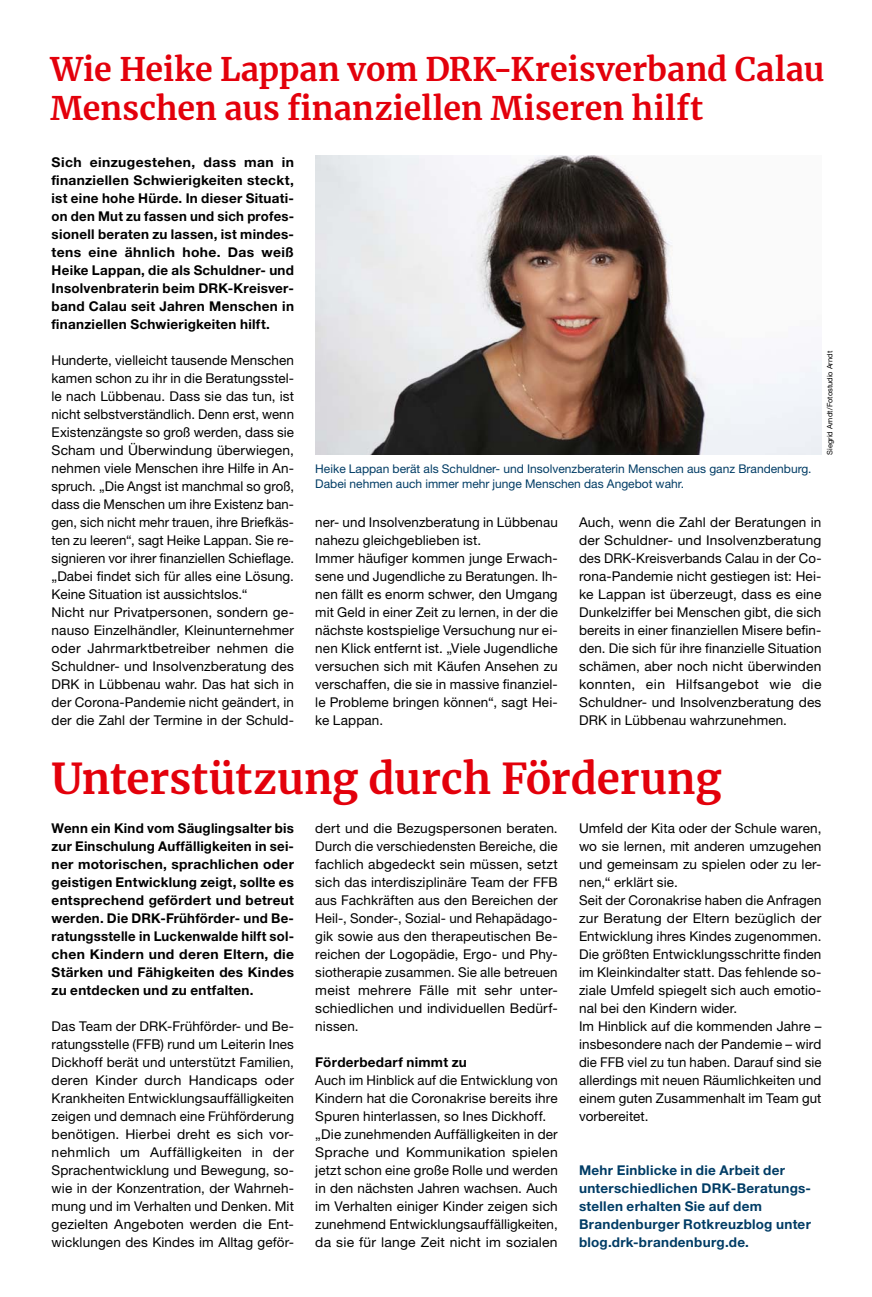
<style>
.page{position:relative;width:872px;height:1297px;background:#fff}
.page>*{position:absolute;margin:0;border:0;box-sizing:border-box;transform-origin:0 0}
.MGB_Headline{font:700 42px "Merriweather";letter-spacing:-.005em;color:#e3000b}
.MGB_Headline-2{font:700 32.1px/38.5px "Merriweather";letter-spacing:.005em;color:#e3000b}
.MGB_Copy{font:13.5px/18px "Helvetica Neue LT Pro";letter-spacing:.01em;color:#000;text-align:justify}
.MGB_Copy_bold{font:700 13.5px/18px "Helvetica Neue LT Pro";letter-spacing:.02em;color:#000;text-align:justify}
.MGB_Info{font:700 13.5px/18px "Helvetica Neue LT Pro";letter-spacing:.02em;color:#003c65}
.MGB_BU{font:12px/15px "Helvetica Neue LT Pro";color:#003c65}
.MGB_Fotocredits{font:7.5px "Helvetica Neue LT Pro";color:#000}
</style>
<div class="page">
<img style="left:315px;top:155px;width:506px;height:300px">
<p class="MGB_Headline-2" style="left:51px;top:49px;width:775px">Wie Heike Lappan vom DRK-Kreisverband Calau<br>Menschen aus finanziellen Miseren hilft</p>
<p class="MGB_Copy_bold" style="left:52px;top:152px;width:244px">Sich einzugestehen, dass man in finanziellen Schwierigkeiten steckt, ist eine hohe Hürde. In dieser Situati&shy;on den Mut zu fassen und sich profes&shy;sionell beraten zu lassen, ist mindes&shy;tens eine ähnlich hohe. Das weiß Heike Lappan, die als Schuldner- und Insolvenbraterin beim DRK-Kreisver&shy;band Calau seit Jahren Menschen in finanziellen Schwierigkeiten hilft.</p>
<p class="MGB_Copy" style="left:52px;top:350px;width:244px">Hunderte, vielleicht tausende Menschen kamen schon zu ihr in die Beratungsstel&shy;le nach Lübbenau. Dass sie das tun, ist nicht selbstverständlich. Denn erst, wenn Existenzängste so groß werden, dass sie Scham und Überwindung überwiegen, nehmen viele Menschen ihre Hilfe in An&shy;spruch. „Die Angst ist manchmal so groß, dass die Menschen um ihre Existenz ban&shy;gen, sich nicht mehr trauen, ihre Briefkäs&shy;ten zu leeren“, sagt Heike Lappan. Sie re&shy;signieren vor ihrer finanziellen Schieflage. „Dabei findet sich für alles eine Lösung.<br>Keine Situation ist aussichtslos.“</p>
<p class="MGB_Copy" style="left:52px;top:602px;width:244px">Nicht nur Privatpersonen, sondern ge&shy;nauso Einzelhändler, Kleinunternehmer oder Jahrmarktbetreiber nehmen die Schuldner- und Insolvenzberatung des DRK in Lübbenau wahr. Das hat sich in der Corona-Pandemie nicht geändert, in der die Zahl der Termine in der Schuld-</p>
<p class="MGB_Fotocredits" style="left:825px;top:455px;width:105px;rotate:-90deg">Siegrid Arndt/Fotostudio Arndt</p>
<p class="MGB_BU" style="left:315px;top:460px;width:498px">Heike Lappan berät als Schuldner- und Insolvenzberaterin Menschen aus ganz Brandenburg.<br>Dabei nehmen auch immer mehr junge Menschen das Angebot wahr.</p>
<p class="MGB_Copy" style="left:315px;top:512px;width:244px">ner- und Insolvenzberatung in Lübbenau nahezu gleichgeblieben ist.</p>
<p class="MGB_Copy" style="left:315px;top:548px;width:244px">Immer häufiger kommen junge Erwach&shy;sene und Jugendliche zu Beratungen. Ih&shy;nen fällt es enorm schwer, den Umgang mit Geld in einer Zeit zu lernen, in der die nächste kostspielige Versuchung nur ei&shy;nen Klick entfernt ist. „Viele Jugendliche versuchen sich mit Käufen Ansehen zu verschaffen, die sie in massive finanziel&shy;le Probleme bringen können“, sagt Hei&shy;ke Lappan.</p>
<p class="MGB_Copy" style="left:579px;top:512px;width:244px">Auch, wenn die Zahl der Beratungen in der Schuldner- und Insolvenzberatung des DRK-Kreisverbands Calau in der Co&shy;rona-Pandemie nicht gestiegen ist: Hei&shy;ke Lappan ist überzeugt, dass es eine Dunkelziffer bei Menschen gibt, die sich bereits in einer finanziellen Misere befin&shy;den. Die sich für ihre finanzielle Situation schämen, aber noch nicht überwinden konnten, ein Hilfsangebot wie die Schuldner- und Insolvenzberatung des DRK in Lübbenau wahrzunehmen.</p>
<p class="MGB_Headline" style="left:52px;top:750px;width:671px">Unterstützung durch Förderung</p>
<p class="MGB_Copy_bold" style="left:52px;top:818px;width:244px">Wenn ein Kind vom Säuglingsalter bis zur Einschulung Auffälligkeiten in sei&shy;ner motorischen, sprachlichen oder geistigen Entwicklung zeigt, sollte es entsprechend gefördert und betreut werden. Die DRK-Frühförder- und Be&shy;ratungsstelle in Luckenwalde hilft sol&shy;chen Kindern und deren Eltern, die Stärken und Fähigkeiten des Kindes zu entdecken und zu entfalten.</p>
<p class="MGB_Copy" style="left:52px;top:1016px;width:244px">Das Team der DRK-Frühförder- und Be&shy;ratungsstelle (FFB) rund um Leiterin Ines Dickhoff berät und unterstützt Familien, deren Kinder durch Handicaps oder Krankheiten Entwicklungsauffälligkeiten zeigen und demnach eine Frühförderung benötigen. Hierbei dreht es sich vor&shy;nehmlich um Auffälligkeiten in der Sprachentwicklung und Bewegung, so&shy;wie in der Konzentration, der Wahrneh&shy;mung und im Verhalten und Denken. Mit gezielten Angeboten werden die Ent&shy;wicklungen des Kindes im Alltag geför-</p>
<p class="MGB_Copy" style="left:579px;top:818px;width:244px">Umfeld der Kita oder der Schule waren, wo sie lernen, mit anderen umzugehen und gemeinsam zu spielen oder zu ler&shy;nen,“ erklärt sie.</p>
<p class="MGB_Copy" style="left:579px;top:890px;width:244px">Seit der Coronakrise haben die Anfragen zur Beratung der Eltern bezüglich der Entwicklung ihres Kindes zugenommen.<br>Die größten Entwicklungsschritte finden im Kleinkindalter statt. Das fehlende so&shy;ziale Umfeld spiegelt sich auch emotio&shy;nal bei den Kindern wider.</p>
<p class="MGB_Copy" style="left:579px;top:1016px;width:244px">Im Hinblick auf die kommenden Jahre – insbesondere nach der Pandemie – wird die FFB viel zu tun haben. Darauf sind sie allerdings mit neuen Räumlichkeiten und einem guten Zusammenhalt im Team gut vorbereitet.</p>
<p class="MGB_Copy" style="left:315px;top:818px;width:244px">dert und die Bezugspersonen beraten.<br>Durch die verschiedensten Bereiche, die fachlich abgedeckt sein müssen, setzt sich das interdisziplinäre Team der FFB aus Fachkräften aus den Bereichen der Heil-, Sonder-, Sozial- und Rehapädago&shy;gik sowie aus den therapeutischen Be&shy;reichen der Logopädie, Ergo- und Phy&shy;siotherapie zusammen. Sie alle betreuen meist mehrere Fälle mit sehr unter&shy;schiedlichen und individuellen Bedürf&shy;nissen.</p>
<p class="MGB_Copy_bold" style="left:315px;top:1052px;width:153px">Förderbedarf nimmt zu</p>
<p class="MGB_Copy" style="left:315px;top:1070px;width:244px">Auch im Hinblick auf die Entwicklung von Kindern hat die Coronakrise bereits ihre Spuren hinterlassen, so Ines Dickhoff.</p>
<p class="MGB_Copy" style="left:315px;top:1124px;width:244px">„Die zunehmenden Auffälligkeiten in der Sprache und Kommunikation spielen jetzt schon eine große Rolle und werden in den nächsten Jahren wachsen. Auch im Verhalten einiger Kinder zeigen sich zunehmend Entwicklungsauffälligkeiten, da sie für lange Zeit nicht im sozialen</p>
<p class="MGB_Info" style="left:579px;top:1160px;width:234px">Mehr Einblicke in die Arbeit der unterschiedlichen DRK-Beratungs&shy;stellen erhalten Sie auf dem<br>Brandenburger Rotkreuzblog unter blog.drk-brandenburg.de.</p>
</div>
